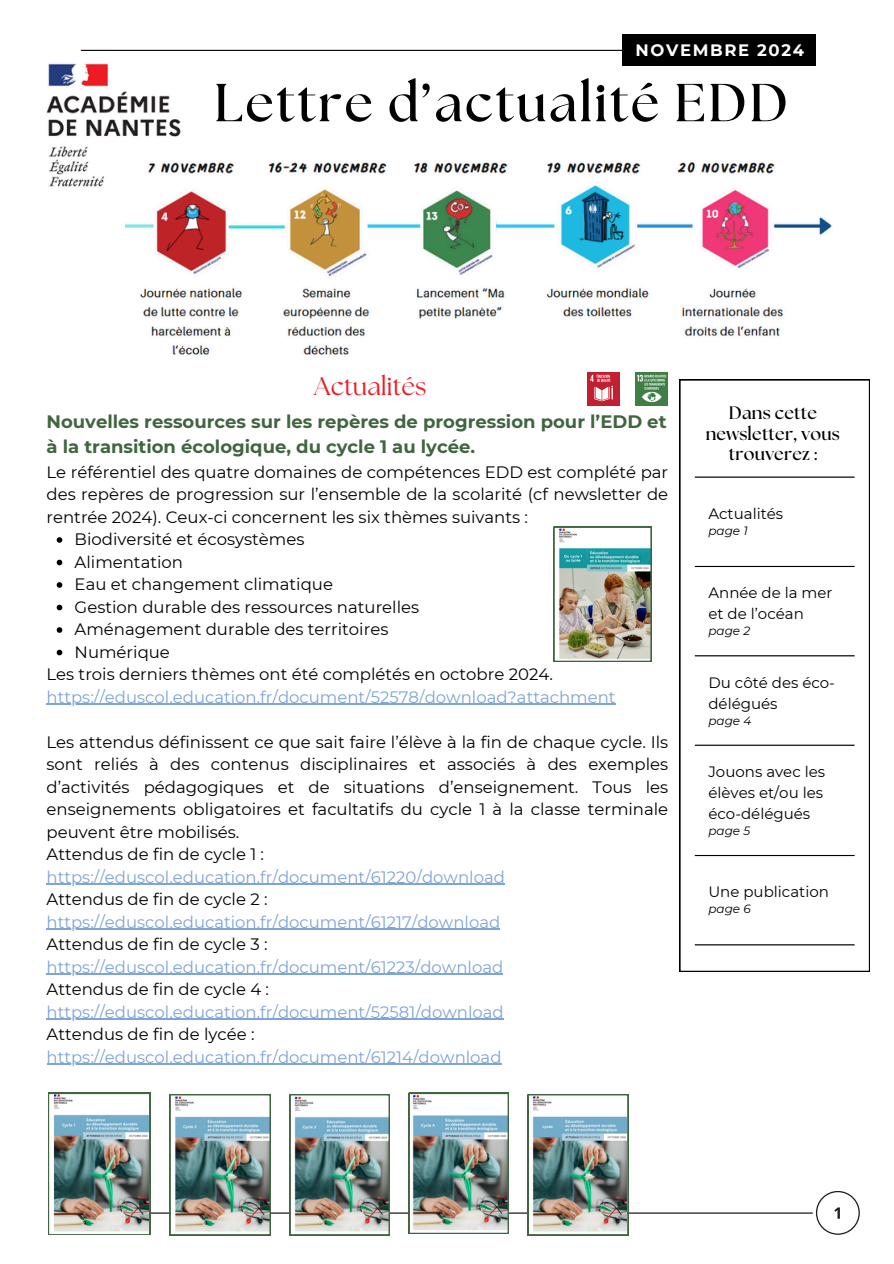
<style>
.page{position:relative;width:894px;height:1264px;background:#fff}
.page>*{position:absolute;margin:0;border:0;box-sizing:border-box;transform-origin:0 0}
.t1{font:700 53.4px "The Seasons";letter-spacing:.04em;color:#000}
.t2{font:25.5px "The Seasons";color:#ed1d25}
.t3{font:700 18px/24.8px "Montserrat";color:#406540}
.t4{font:700 18px/20.2px "The Seasons";letter-spacing:.01em;color:#000;text-align:center}
.t5{font:16.5px/22.5px "Montserrat";color:#000;text-align:justify}
.t6{font:16.5px/22.5px "Montserrat";color:#7fa4d6}
.t7{font:700 16.5px "Montserrat";letter-spacing:.1em;color:#fff}
.t8{font:15px/21px "Montserrat";color:#000}
.t9{font:italic 12px "Montserrat";color:#000}
.s1{color:#000}
</style>
<div class="page">
<hr style="left:81px;top:50px;width:731px;height:1px;background:#000">
<hr style="left:81px;top:1212px;width:731px;height:1px;background:#000">
<svg style="left:815px;top:1190px;width:44px;height:44px"></svg>
<img style="left:47px;top:63px;width:134px;height:124px">
<svg style="left:679px;top:379px;width:190px;height:592px"></svg>
<img style="left:126px;top:153px;width:706px;height:221px">
<div style="left:622px;top:35px;width:193px;height:31px;background:#000"></div>
<svg style="left:57px;top:537px;width:5px;height:6px"></svg>
<svg style="left:57px;top:559px;width:5px;height:6px"></svg>
<svg style="left:57px;top:582px;width:5px;height:6px"></svg>
<svg style="left:57px;top:604px;width:5px;height:6px"></svg>
<svg style="left:57px;top:627px;width:5px;height:6px"></svg>
<svg style="left:57px;top:649px;width:5px;height:6px"></svg>
<hr style="left:47px;top:703px;width:568px;height:2px;background:#7fa4d6">
<hr style="left:47px;top:883px;width:458px;height:2px;background:#7fa4d6">
<hr style="left:47px;top:928px;width:453px;height:2px;background:#7fa4d6">
<hr style="left:47px;top:973px;width:456px;height:2px;background:#7fa4d6">
<hr style="left:47px;top:1018px;width:456px;height:2px;background:#7fa4d6">
<hr style="left:47px;top:1063px;width:454px;height:2px;background:#7fa4d6">
<img style="left:553px;top:527px;width:98px;height:134px">
<img style="left:48px;top:1092px;width:102px;height:142px">
<img style="left:170px;top:1094px;width:100px;height:140px">
<img style="left:290px;top:1094px;width:99px;height:140px">
<img style="left:408px;top:1092px;width:100px;height:141px">
<img style="left:527px;top:1094px;width:101px;height:140px">
<img style="left:587px;top:373px;width:32px;height:32px">
<img style="left:635px;top:373px;width:32px;height:32px">
<p class="t7" style="left:635px;top:40px;width:170px">NOVEMBRE 2024</p>
<p class="t1" style="left:214px;top:78px;width:575px">Lettre d’actualité EDD</p>
<p class="t2" style="left:314px;top:375px;width:114px">Actualités</p>
<p class="t3" style="left:47px;top:409px;width:621px">Nouvelles ressources sur les repères de progression pour l’EDD et à la transition écologique, du cycle 1 au lycée.</p>
<p class="t5" style="left:47px;top:460px;width:623px">Le référentiel des quatre domaines de compétences EDD est complété par des repères de progression sur l’ensemble de la scolarité (cf newsletter de rentrée 2024). Ceux-ci concernent les six thèmes suivants :</p>
<p class="t5" style="left:75px;top:528px;width:231px">Biodiversité et écosystèmes</p>
<p class="t5" style="left:75px;top:550px;width:110px">Alimentation</p>
<p class="t5" style="left:75px;top:573px;width:260px">Eau et changement climatique</p>
<p class="t5" style="left:75px;top:595px;width:346px">Gestion durable des ressources naturelles</p>
<p class="t5" style="left:75px;top:618px;width:315px">Aménagement durable des territoires</p>
<p class="t5" style="left:75px;top:640px;width:97px">Numérique</p>
<p class="t5" style="left:47px;top:663px;width:507px">Les trois derniers thèmes ont été complétés en octobre 2024.</p>
<p class="t6" style="left:47px;top:685px;width:570px">https://eduscol.education.fr/document/52578/download?attachment</p>
<p class="t5" style="left:47px;top:730px;width:623px">Les attendus définissent ce que sait faire l’élève à la fin de chaque cycle. Ils sont reliés à des contenus disciplinaires et associés à des exemples d’activités pédagogiques et de situations d’enseignement. Tous les enseignements obligatoires et facultatifs du cycle 1 à la classe terminale peuvent être mobilisés.</p>
<p class="t5" style="left:47px;top:843px;width:219px">Attendus de fin de cycle 1 :</p>
<p class="t6" style="left:47px;top:865px;width:460px">https://eduscol.education.fr/document/61220/download<br><span class="s1">Attendus de fin de cycle 2 :</span></p>
<p class="t6" style="left:47px;top:910px;width:455px">https://eduscol.education.fr/document/61217/download<br><span class="s1">Attendus de fin de cycle 3 :</span></p>
<p class="t6" style="left:47px;top:955px;width:458px">https://eduscol.education.fr/document/61223/download<br><span class="s1">Attendus de fin de cycle 4 :</span></p>
<p class="t6" style="left:47px;top:1000px;width:458px">https://eduscol.education.fr/document/52581/download<br><span class="s1">Attendus de fin de lycée :</span></p>
<p class="t6" style="left:47px;top:1045px;width:456px">https://eduscol.education.fr/document/61214/download</p>
<p class="t4" style="left:705px;top:404px;width:136px">Dans cette newsletter, vous trouverez :</p>
<p class="t8" style="left:708px;top:503px;width:76px">Actualités</p>
<h1 class="t9" style="left:708px;top:523px;width:41px">page 1</h1>
<p class="t8" style="left:708px;top:582px;width:126px">Année de la mer et de l’océan</p>
<p class="t9" style="left:708px;top:623px;width:43px">page 2</p>
<p class="t8" style="left:708px;top:672px;width:128px">Du côté des éco&shy;délégués</p>
<h2 class="t9" style="left:708px;top:713px;width:44px">page 4</h2>
<h4 class="t8" style="left:708px;top:761px;width:118px">Jouons avec les élèves et/ou les éco-délégués</h4>
<p class="t9" style="left:708px;top:823px;width:43px">page 5</p>
<p class="t8" style="left:708px;top:881px;width:122px">Une publication</p>
<p class="t9" style="left:708px;top:901px;width:44px">page 6</p>
</div>
